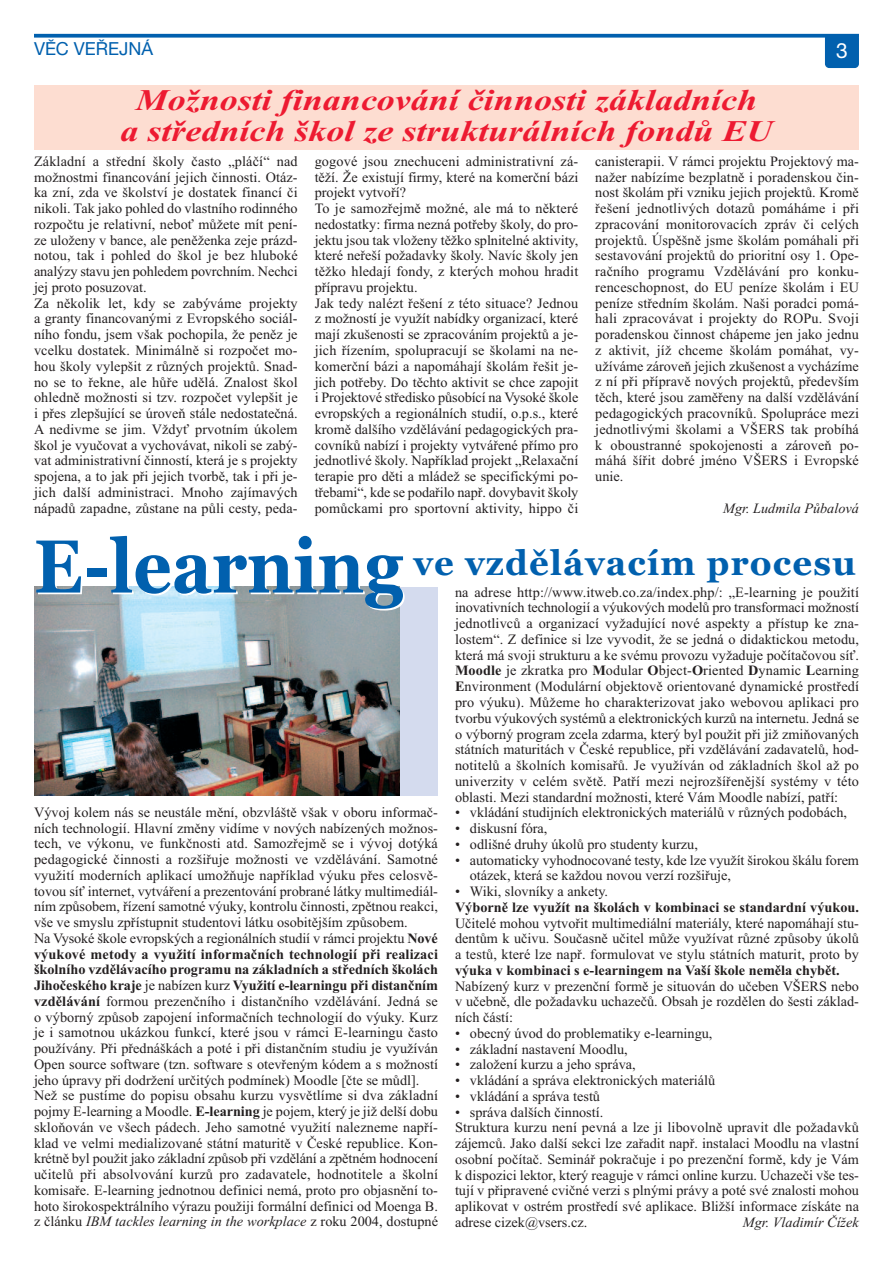
<style>
.page{position:relative;width:893px;height:1263px;background:#fff}
.page>*{position:absolute;margin:0;border:0;box-sizing:border-box;transform-origin:0 0}
.t1{font:700 34.5px "Georgia";letter-spacing:.035em;color:#0160ae}
.t2{font:italic 700 30px/31.5px "Times New Roman";color:#ed1a31;text-align:center;scale:1.2 1}
.t3{font:21px "Helvetica Neue CE";color:#fff}
.t4{font:18px "Helvetica Neue CE";color:#0160ae}
.t5{font:14.25px/15.8px "Times New Roman";color:#231f20}
.t6{font:700 14.25px "Times New Roman";color:#231f20}
.t7{font:italic 14.25px "Times New Roman";color:#231f20}
.s1{font-size:75px}
.s2{font-weight:700}
.s3{font-style:italic}
</style>
<div class="page">
<div style="left:34px;top:85px;width:825px;height:64px;background:#fdddd1"></div>
<div style="left:399px;top:587px;width:39px;height:208px;background:#d4dbee"></div>
<svg style="left:34px;top:34px;width:825px;height:4px;background:#1a6fb5"></svg>
<div style="left:825px;top:34px;width:34px;height:34px;background:#0160ae;border-radius:4px"></div>
<img style="left:34px;top:587px;width:366px;height:208px">
<p class="t4" style="left:34px;top:43px;width:121px">VĚC VEŘEJNÁ</p>
<h3 class="t3" style="left:836px;top:43px;width:13px">3</h3>
<h2 class="t2" style="left:120px;top:84px;width:545px">Možnosti financování činnosti základních<br>a středních škol ze strukturálních fondů EU</h2>
<p class="t5" style="left:34px;top:153px;width:265px">Základní a střední školy často „pláčí“ nad možnostmi financování jejich činnosti. Otáz&shy;ka zní, zda ve školství je dostatek financí či nikoli. Tak jako pohled do vlastního rodinného rozpočtu je relativní, neboť můžete mít pení&shy;ze uloženy v bance, ale peněženka zeje prázd&shy;notou, tak i pohled do škol je bez hluboké analýzy stavu jen pohledem povrchním. Nechci jej proto posuzovat.<br>Za několik let, kdy se zabýváme projekty a granty financovanými z Evropského sociál&shy;ního fondu, jsem však pochopila, že peněz je vcelku dostatek. Minimálně si rozpočet mo&shy;hou školy vylepšit z různých projektů. Snad&shy;no se to řekne, ale hůře udělá. Znalost škol ohledně možnosti si tzv. rozpočet vylepšit je i přes zlepšující se úroveň stále nedostatečná.<br>A nedivme se jim. Vždyť prvotním úkolem škol je vyučovat a vychovávat, nikoli se zabý&shy;vat administrativní činností, která je s projekty spojena, a to jak při jejich tvorbě, tak i při je&shy;jich další administraci. Mnoho zajímavých nápadů zapadne, zůstane na půli cesty, peda-</p>
<p class="t5" style="left:315px;top:153px;width:265px">gogové jsou znechuceni administrativní zá&shy;těží. Že existují firmy, které na komerční bázi projekt vytvoří?<br>To je samozřejmě možné, ale má to některé nedostatky: firma nezná potřeby školy, do pro&shy;jektu jsou tak vloženy těžko splnitelné aktivity, které neřeší požadavky školy. Navíc školy jen těžko hledají fondy, z kterých mohou hradit přípravu projektu.<br>Jak tedy nalézt řešení z této situace? Jednou z možností je využít nabídky organizací, které mají zkušenosti se zpracováním projektů a je&shy;jich řízením, spolupracují se školami na ne&shy;komerční bázi a napomáhají školám řešit je&shy;jich potřeby. Do těchto aktivit se chce zapojit i Projektové středisko působící na Vysoké škole evropských a regionálních studií, o.p.s., které kromě dalšího vzdělávání pedagogických pra&shy;covníků nabízí i projekty vytvářené přímo pro jednotlivé školy. Například projekt „Relaxační terapie pro děti a mládež se specifickými po&shy;třebami“, kde se podařilo např. dovybavit školy pomůckami pro sportovní aktivity, hippo či</p>
<p class="t5" style="left:595px;top:153px;width:265px;text-align:justify">canisterapii. V rámci projektu Projektový ma&shy;nažer nabízíme bezplatně i poradenskou čin&shy;nost školám při vzniku jejich projektů. Kromě řešení jednotlivých dotazů pomáháme i při zpracování monitorovacích zpráv či celých projektů. Úspěšně jsme školám pomáhali při sestavování projektů do prioritní osy 1. Ope&shy;račního programu Vzdělávání pro konku&shy;renceschopnost, do EU peníze školám i EU peníze středním školám. Naši poradci pomá&shy;hali zpracovávat i projekty do ROPu. Svoji poradenskou činnost chápeme jen jako jednu z aktivit, jíž chceme školám pomáhat, vy&shy;užíváme zároveň jejich zkušenost a vycházíme z ní při přípravě nových projektů, především těch, které jsou zaměřeny na další vzdělávání pedagogických pracovníků. Spolupráce mezi jednotlivými školami a VŠERS tak probíhá k oboustranné spokojenosti a zároveň po&shy;máhá šířit dobré jméno VŠERS i Evropské unie.</p>
<p class="t7" style="left:723px;top:499px;width:137px">Mgr. Ludmila Půbalová</p>
<h1 class="t1" style="left:34px;top:543px;width:823px"><span class="s1">E-learning</span> ve vzdělávacím procesu</h1>
<p class="t5" style="left:455px;top:584px;width:405px;text-align:justify">na adrese http://www.itweb.co.za/index.php/: „E-learning je použití inovativních technologií a výukových modelů pro transformaci možností jednotlivců a organizací vyžadující nové aspekty a přístup ke zna&shy;lostem“. Z definice si lze vyvodit, že se jedná o didaktickou metodu, která má svoji strukturu a ke svému provozu vyžaduje počítačovou síť.<br><span class="s2">Moodle</span> je zkratka pro <span class="s2">M</span>odular <span class="s2">O</span>bject-<span class="s2">O</span>riented <span class="s2">D</span>ynamic <span class="s2">L</span>earning <span class="s2">E</span>nvironment (Modulární objektově orientované dynamické prostředí pro výuku). Můžeme ho charakterizovat jako webovou aplikaci pro tvorbu výukových systémů a elektronických kurzů na internetu. Jedná se o výborný program zcela zdarma, který byl použit při již zmiňovaných státních maturitách v České republice, při vzdělávání zadavatelů, hod&shy;notitelů a školních komisařů. Je využíván od základních škol až po univerzity v celém světě. Patří mezi nejrozšířenější systémy v této oblasti. Mezi standardní možnosti, které Vám Moodle nabízí, patří:</p>
<p class="t5" style="left:455px;top:804px;width:393px">• vkládání studijních elektronických materiálů v různých podobách,</p>
<p class="t5" style="left:455px;top:820px;width:94px">• diskusní fóra,</p>
<p class="t5" style="left:455px;top:836px;width:244px">• odlišné druhy úkolů pro studenty kurzu,</p>
<p class="t5" style="left:470px;top:852px;width:391px;text-indent:-15px">• automaticky vyhodnocované testy, kde lze využít širokou škálu forem otázek, která se každou novou verzí rozšiřuje,</p>
<p class="t5" style="left:455px;top:883px;width:155px">• Wiki, slovníky a ankety.</p>
<p class="t6" style="left:455px;top:898px;width:405px">Výborně lze využít na školách v kombinaci se standardní výukou.</p>
<p class="t5" style="left:455px;top:915px;width:405px;text-align:justify">Učitelé mohou vytvořit multimediální materiály, které napomáhají stu&shy;dentům k učivu. Současně učitel může využívat různé způsoby úkolů a testů, které lze např. formulovat ve stylu státních maturit, proto by</p>
<p class="t6" style="left:455px;top:961px;width:386px">výuka v kombinaci s e-learningem na Vaší škole neměla chybět.</p>
<p class="t5" style="left:455px;top:978px;width:405px;text-align:justify">Nabízený kurz v prezenční formě je situován do učeben VŠERS nebo v učebně, dle požadavku uchazečů. Obsah je rozdělen do šesti základ&shy;ních částí:</p>
<p class="t5" style="left:455px;top:1025px;width:259px">• obecný úvod do problematiky e-learningu,</p>
<p class="t5" style="left:455px;top:1041px;width:174px">• základní nastavení Moodlu,</p>
<p class="t5" style="left:455px;top:1056px;width:182px">• založení kurzu a jeho správa,</p>
<p class="t5" style="left:455px;top:1072px;width:262px">• vkládání a správa elektronických materiálů</p>
<p class="t5" style="left:455px;top:1088px;width:147px">• vkládání a správa testů</p>
<p class="t5" style="left:455px;top:1104px;width:405px">• správa dalších činností.<br>Struktura kurzu není pevná a lze ji libovolně upravit dle požadavků zájemců. Jako další sekci lze zařadit např. instalaci Moodlu na vlastní osobní počítač. Seminář pokračuje i po prezenční formě, kdy je Vám k dispozici lektor, který reaguje v rámci online kurzu. Uchazeči vše tes&shy;tují v připravené cvičné verzi s plnými právy a poté své znalosti mohou aplikovat v ostrém prostředí své aplikace. Bližší informace získáte na adrese cizek@vsers.cz.</p>
<p class="t5" style="left:34px;top:804px;width:405px">Vývoj kolem nás se neustále mění, obzvláště však v oboru informač&shy;ních technologií. Hlavní změny vidíme v nových nabízených možnos&shy;tech, ve výkonu, ve funkčnosti atd. Samozřejmě se i vývoj dotýká pedagogické činnosti a rozšiřuje možnosti ve vzdělávání. Samotné využití moderních aplikací umožňuje například výuku přes celosvě&shy;tovou síť internet, vytváření a prezentování probrané látky multimediál&shy;ním způsobem, řízení samotné výuky, kontrolu činnosti, zpětnou reakci, vše ve smyslu zpřístupnit studentovi látku osobitějším způsobem.<br>Na Vysoké škole evropských a regionálních studií v rámci projektu <span class="s2">Nové výukové metody a využití informačních technologií při realizaci školního vzdělávacího programu na základních a středních školách Jihočeského kraje</span> je nabízen kurz <span class="s2">Využití e-learningu při distančním vzdělávání</span> formou prezenčního i distančního vzdělávání. Jedná se o výborný způsob zapojení informačních technologií do výuky. Kurz je i samotnou ukázkou funkcí, které jsou v rámci E-learningu často používány. Při přednáškách a poté i při distančním studiu je využíván Open source software (tzn. software s otevřeným kódem a s možností jeho úpravy při dodržení určitých podmínek) Moodle [čte se můdl].<br>Než se pustíme do popisu obsahu kurzu vysvětlíme si dva základní pojmy E-learning a Moodle. <span class="s2">E-learning</span> je pojem, který je již delší dobu skloňován ve všech pádech. Jeho samotné využití nalezneme napří&shy;klad ve velmi medializované státní maturitě v České republice. Kon&shy;krétně byl použit jako základní způsob při vzdělání a zpětném hodnocení učitelů při absolvování kurzů pro zadavatele, hodnotitele a školní komisaře. E-learning jednotnou definici nemá, proto pro objasnění to&shy;hoto širokospektrálního výrazu použiji formální definici od Moenga B. z článku <span class="s3">IBM tackles learning in the workplace</span> z roku 2004, dostupné</p>
<p class="t7" style="left:743px;top:1213px;width:117px">Mgr. Vladimír Čížek</p>
</div>
